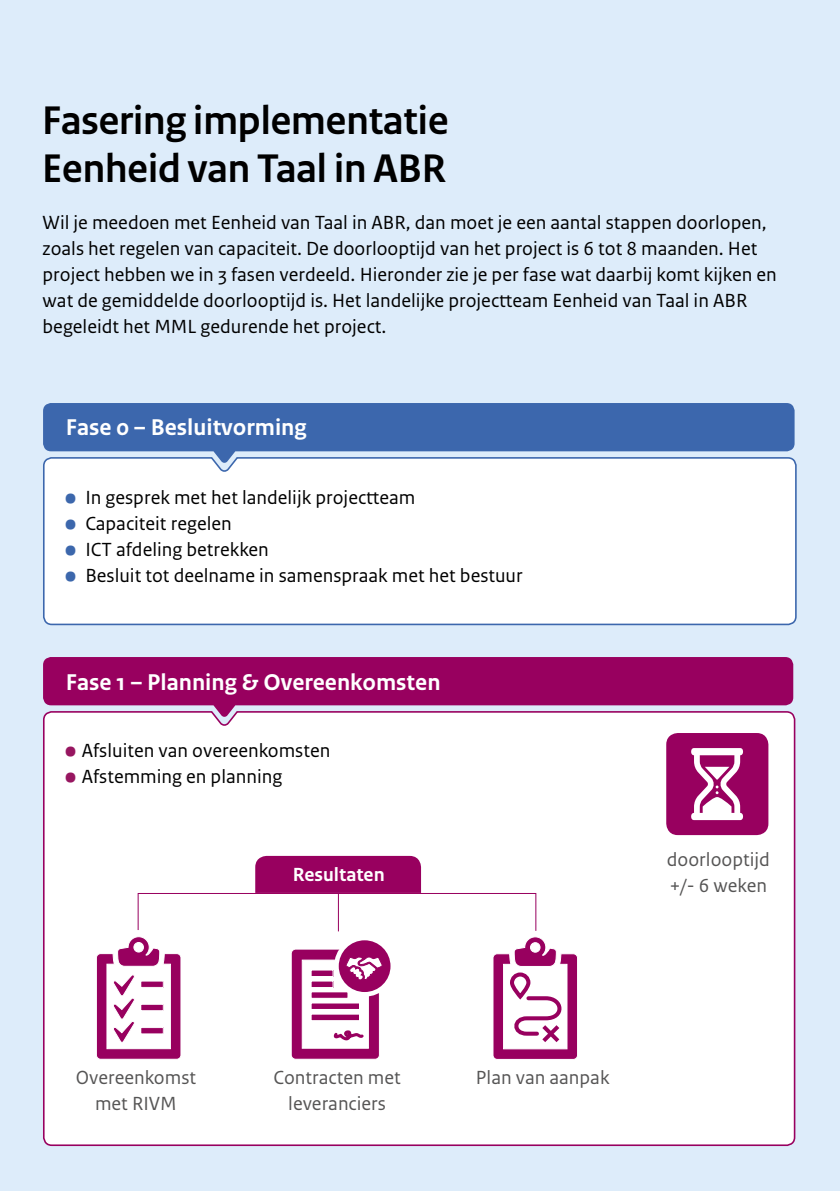
<style>
.page{position:relative;width:840px;height:1191px;background:#fff}
.page>*{position:absolute;margin:0;border:0;box-sizing:border-box;transform-origin:0 0}
.Kop_Infographic{font:700 42px/48px "Rijksoverheid Sans Heading";color:#000}
.Alineakop_Infographi{font:700 24px "Rijksoverheid Sans Text";color:#fff}
.Bodytekst_infographi{font:20px/26px "Rijksoverheid Sans Text";color:#000}
.Bodytekst_infographi-2{font:20px/26px "Rijksoverheid Sans Text";color:#565555;text-align:center}
.H4_infographic{font:700 20px "Rijksoverheid Sans Text";color:#fff}
.s1{font-weight:700;font-size:42px;color:#3c67ac}
.s2{font-weight:700;font-size:42px;color:#971660}
</style>
<div class="page">
<div style="left:0;top:0;width:839px;height:1191px;background:#ddecfa"></div>
<div style="left:43px;top:459px;width:754px;height:167px;background:#fff"></div>
<svg style="left:43px;top:403px;width:751px;height:60px;background:#597eba"></svg>
<div style="left:43px;top:713px;width:752px;height:433px;background:#fff"></div>
<svg style="left:43px;top:657px;width:749px;height:60px;background:#a52879"></svg>
<svg style="left:96px;top:856px;width:481px;height:203px;background:#e9cade"></svg>
<div style="left:666px;top:733px;width:102px;height:102px;background:#98005f;border-radius:12px"></div>
<svg style="left:691px;top:748px;width:51px;height:72px"></svg>
<h2 class="Kop_Infographic" style="left:42px;top:97px;width:407px">Fasering implementatie<br>Eenheid van Taal in ABR</h2>
<p class="Bodytekst_infographi" style="left:43px;top:210px;width:735px">Wil je meedoen met Eenheid van Taal in ABR, dan moet je een aantal stappen doorlopen, zoals het regelen van capaciteit. De doorlooptijd van het project is 6 tot 8 maanden. Het project hebben we in 3 fasen verdeeld. Hieronder zie je per fase wat daarbij komt kijken en wat de gemiddelde doorlooptijd is. Het landelijke projectteam Eenheid van Taal in ABR begeleidt het MML gedurende het project.</p>
<h3 class="Alineakop_Infographi" style="left:66px;top:414px;width:242px">Fase 0 – Besluitvorming</h3>
<p class="Bodytekst_infographi" style="left:65px;top:484px;width:352px"><span class="s1">•</span> ●In gesprek met het landelijk projectteam</p>
<p class="Bodytekst_infographi" style="left:65px;top:510px;width:168px"><span class="s1">•</span> ●Capaciteit regelen</p>
<p class="Bodytekst_infographi" style="left:65px;top:536px;width:206px"><span class="s1">•</span> ●ICT afdeling betrekken</p>
<p class="Bodytekst_infographi" style="left:65px;top:562px;width:459px"><span class="s1">•</span> ●Besluit tot deelname in samenspraak met het bestuur</p>
<h3 class="Alineakop_Infographi" style="left:66px;top:668px;width:376px">Fase 1 – Planning &amp; Overeenkomsten</h3>
<p class="Bodytekst_infographi" style="left:65px;top:738px;width:267px"><span class="s2">•</span> Afsluiten van overeenkomsten</p>
<p class="Bodytekst_infographi" style="left:65px;top:764px;width:219px"><span class="s2">•</span> Afstemming en planning</p>
<p class="H4_infographic" style="left:292px;top:863px;width:93px">Resultaten</p>
<p class="Bodytekst_infographi-2" style="left:76px;top:1064px;width:122px">Overeenkomst met RIVM</p>
<p class="Bodytekst_infographi-2" style="left:273px;top:1064px;width:128px">Contracten met leveranciers</p>
<p class="Bodytekst_infographi-2" style="left:666px;top:847px;width:104px;text-align:left">doorlooptijd +/- 6 weken</p>
<p class="Bodytekst_infographi-2" style="left:475px;top:1064px;width:135px">Plan van aanpak</p>
</div>
